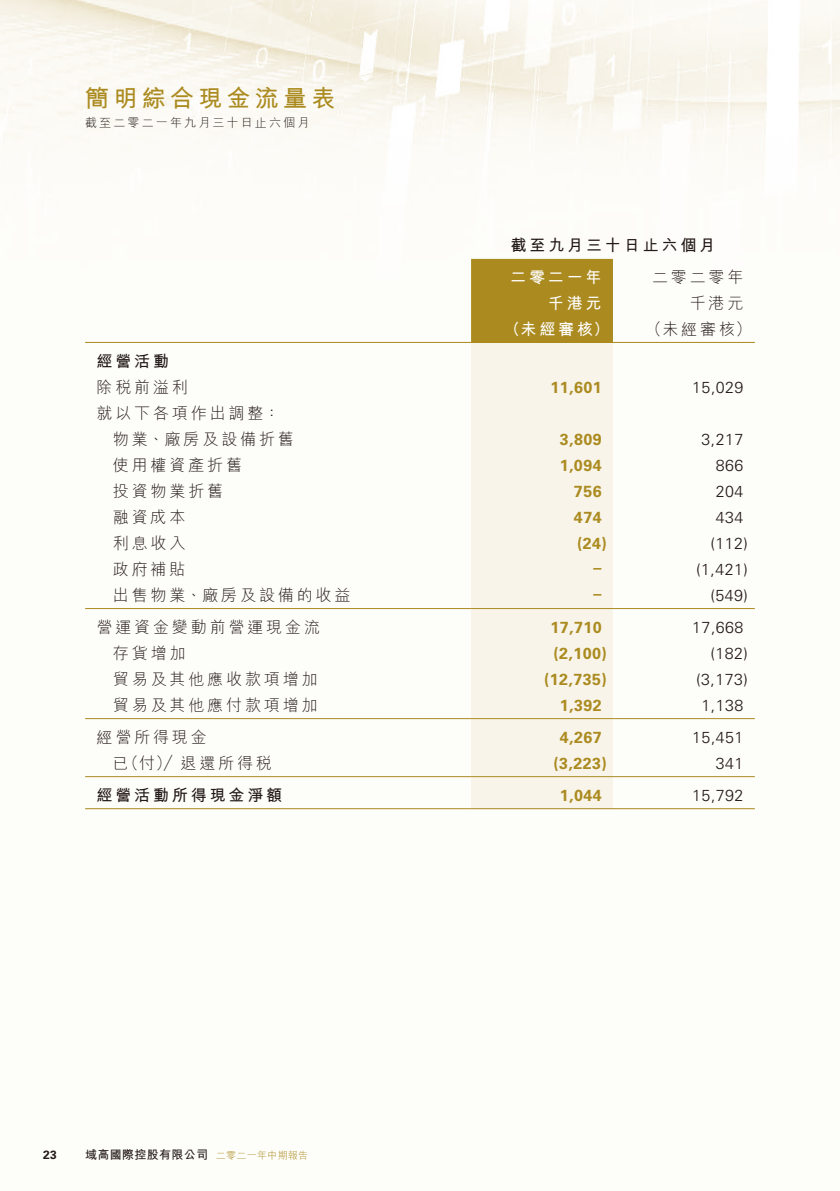
<style>
.page{position:relative;width:840px;height:1191px;background:#fff}
.page>*{position:absolute;margin:0;border:0;box-sizing:border-box;transform-origin:0 0}
.t1{font:700 24px "M Hei HK";letter-spacing:.18em;color:#ab8b20}
.t2{font:300 16px/26px "M Hei HK";letter-spacing:.18em;color:#231916}
.t3{font:300 16px "Univers LT Std";letter-spacing:.03em;color:#231916}
.t4{font:700 16px "Univers LT Std";letter-spacing:.03em;color:#ab8b20}
.t5{font:700 16px "M Hei HK";letter-spacing:.18em;color:#231916}
.t6{font:700 16px "M Hei HK";letter-spacing:.18em;color:#fff}
.t7{font:300 12px "M Hei HK";letter-spacing:.18em;color:#231916}
.t8{font:700 12px "M Hei HK";letter-spacing:.03em;color:#231916}
.t9{font:700 12px "Univers LT Std";color:#231916}
.t10{font:300 10px "M Hei HK";letter-spacing:.03em;color:#ab8b20}
</style>
<div class="page">
<img style="left:0;top:0;width:839px;height:810px">
<div style="left:471px;top:259px;width:141px;height:83px;background:#ab8b20"></div>
<div style="left:471px;top:343px;width:141px;height:465px;background:#f8f4ea"></div>
<hr style="left:85px;top:342px;width:386px;height:1px;background:#ab8b20">
<hr style="left:471px;top:342px;width:141px;height:1px;background:#ab8b20">
<hr style="left:612px;top:342px;width:142px;height:1px;background:#ab8b20">
<hr style="left:85px;top:608px;width:386px;height:1px;background:#ab8b20">
<hr style="left:471px;top:608px;width:141px;height:1px;background:#ab8b20">
<hr style="left:612px;top:608px;width:142px;height:1px;background:#ab8b20">
<hr style="left:85px;top:718px;width:386px;height:1px;background:#ab8b20">
<hr style="left:471px;top:718px;width:141px;height:1px;background:#ab8b20">
<hr style="left:612px;top:718px;width:142px;height:1px;background:#ab8b20">
<hr style="left:85px;top:776px;width:386px;height:1px;background:#ab8b20">
<hr style="left:471px;top:776px;width:141px;height:1px;background:#ab8b20">
<hr style="left:612px;top:776px;width:142px;height:1px;background:#ab8b20">
<hr style="left:85px;top:808px;width:386px;height:1px;background:#ab8b20">
<hr style="left:471px;top:808px;width:141px;height:1px;background:#ab8b20">
<hr style="left:612px;top:808px;width:142px;height:1px;background:#ab8b20">
<h1 class="t1" style="left:85px;top:80px;width:252px">簡明綜合現金流量表</h1>
<p class="t7" style="left:85px;top:116px;width:226px">截至二零二一年九月三十日止六個月</p>
<p class="t5" style="left:96px;top:349px;width:74px">經營活動</p>
<p class="t2" style="left:96px;top:374px;width:185px">除稅前溢利<br>就以下各項作出調整：</p>
<p class="t2" style="left:113px;top:426px;width:182px">物業、廠房及設備折舊</p>
<p class="t2" style="left:113px;top:452px;width:131px">使用權資產折舊</p>
<p class="t2" style="left:113px;top:478px;width:112px">投資物業折舊</p>
<p class="t2" style="left:113px;top:504px;width:74px">融資成本</p>
<p class="t2" style="left:113px;top:530px;width:74px">利息收入</p>
<p class="t2" style="left:113px;top:556px;width:74px">政府補貼</p>
<p class="t2" style="left:113px;top:582px;width:239px">出售物業、廠房及設備的收益</p>
<p class="t2" style="left:96px;top:614px;width:225px">營運資金變動前營運現金流</p>
<p class="t2" style="left:113px;top:640px;width:74px">存貨增加</p>
<p class="t2" style="left:113px;top:666px;width:206px">貿易及其他應收款項增加</p>
<p class="t2" style="left:113px;top:692px;width:206px">貿易及其他應付款項增加</p>
<p class="t2" style="left:96px;top:724px;width:112px">經營所得現金</p>
<p class="t2" style="left:123px;top:750px;width:151px">（付／）退還所得稅</p>
<p class="t2" style="left:113px;top:750px;width:17px">已</p>
<p class="t5" style="left:96px;top:783px;width:187px">經營活動所得現金淨額</p>
<p class="t9" style="left:43px;top:1148px;width:15px">23</p>
<p class="t8" style="left:85px;top:1146px;width:125px">域高國際控股有限公司</p>
<p class="t10" style="left:216px;top:1150px;width:94px">二零二一年中期報告</p>
<p class="t5" style="left:510px;top:233px;width:206px">截至九月三十日止六個月</p>
<p class="t2" style="left:651px;top:264px;width:93px">二零二零年</p>
<p class="t6" style="left:510px;top:265px;width:93px">二零二一年</p>
<p class="t6" style="left:547px;top:291px;width:55px">千港元</p>
<p class="t2" style="left:689px;top:290px;width:55px">千港元</p>
<p class="t6" style="left:503px;top:317px;width:107px">（未經審核）</p>
<p class="t2" style="left:645px;top:316px;width:107px">（未經審核(</p>
<p class="t4" style="left:550px;top:378px;width:53px">11,601</p>
<p class="t3" style="left:692px;top:377px;width:53px">15,029</p>
<p class="t4" style="left:559px;top:430px;width:43px">3,809</p>
<p class="t3" style="left:701px;top:429px;width:43px">3,217</p>
<p class="t4" style="left:559px;top:456px;width:43px">1,094</p>
<p class="t3" style="left:715px;top:455px;width:29px">866</p>
<p class="t4" style="left:573px;top:482px;width:29px">756</p>
<p class="t3" style="left:715px;top:481px;width:29px">204</p>
<p class="t4" style="left:573px;top:508px;width:29px">474</p>
<p class="t3" style="left:715px;top:507px;width:29px">434</p>
<p class="t4" style="left:576px;top:534px;width:31px">)24(</p>
<p class="t3" style="left:710px;top:533px;width:39px">)112(</p>
<p class="t4" style="left:593px;top:557px;width:9px">–</p>
<p class="t3" style="left:695px;top:559px;width:53px">)1,421(</p>
<p class="t4" style="left:593px;top:583px;width:9px">–</p>
<p class="t3" style="left:710px;top:585px;width:39px">)549(</p>
<p class="t4" style="left:550px;top:618px;width:53px">17,710</p>
<p class="t3" style="left:692px;top:617px;width:53px">17,668</p>
<p class="t4" style="left:553px;top:644px;width:55px">)2,100(</p>
<p class="t3" style="left:710px;top:643px;width:39px">)182(</p>
<p class="t4" style="left:544px;top:670px;width:64px">)12,735(</p>
<p class="t3" style="left:696px;top:669px;width:53px">)3,173(</p>
<p class="t4" style="left:559px;top:696px;width:43px">1,392</p>
<p class="t3" style="left:701px;top:695px;width:43px">1,138</p>
<p class="t4" style="left:559px;top:728px;width:43px">4,267</p>
<p class="t3" style="left:692px;top:728px;width:53px">15,451</p>
<p class="t4" style="left:553px;top:754px;width:55px">)3,223(</p>
<p class="t3" style="left:715px;top:754px;width:29px">341</p>
<p class="t4" style="left:559px;top:786px;width:43px">1,044</p>
<p class="t3" style="left:692px;top:786px;width:53px">15,792</p>
</div>
